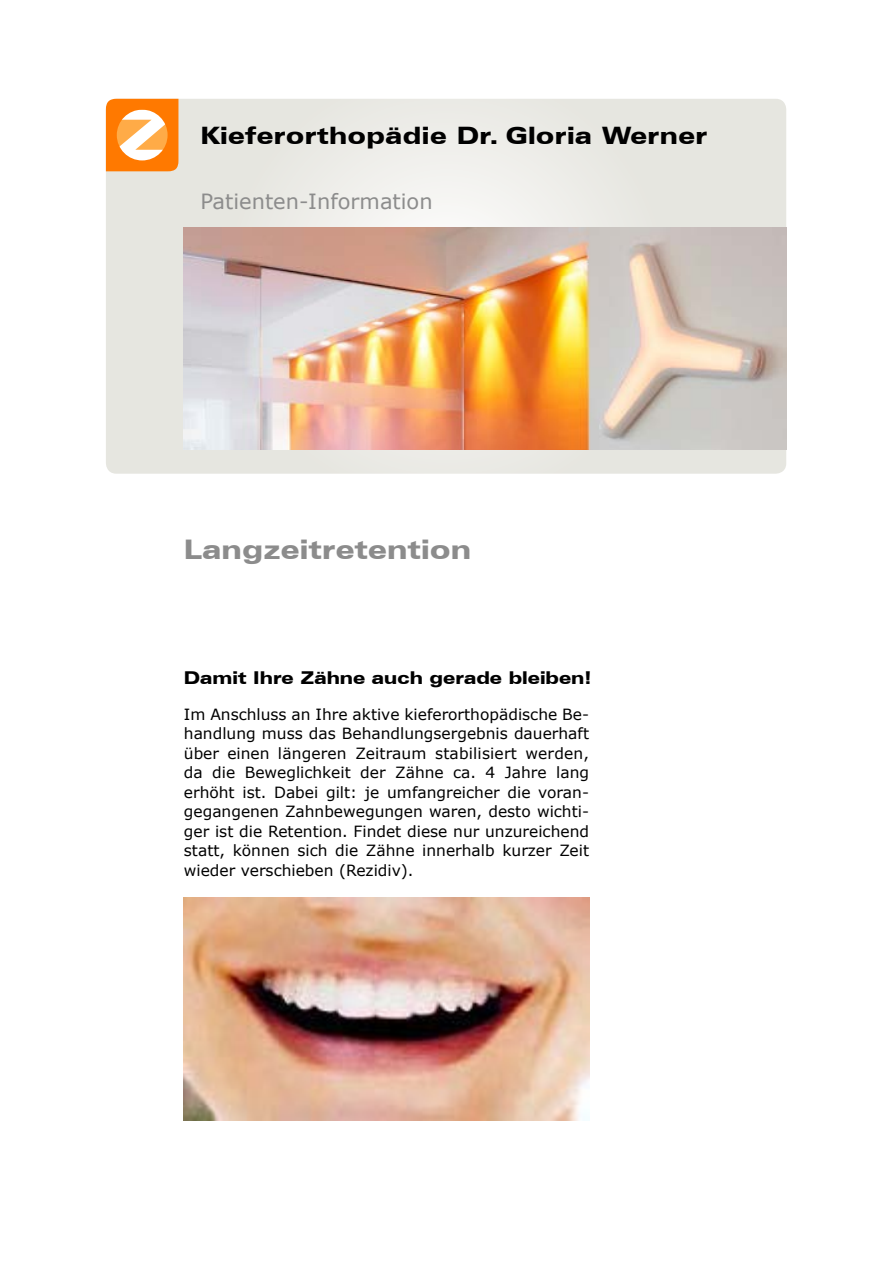
<style>
.page{position:relative;width:893px;height:1263px;background:#fff}
.page>*{position:absolute;margin:0;border:0;box-sizing:border-box;transform-origin:0 0}
.t1{font:900 expanded 27px "Zurich BT";letter-spacing:.01em;color:#8c8c8c}
.t2{font:900 expanded 24px "Zurich BT";letter-spacing:.02em;color:#000}
.t3{font:21px "Verdana";color:#8c8c8c}
.t4{font:900 expanded 17.7px "Zurich BT";color:#000}
.t5{font:15.45px/19.5px "Verdana";color:#000;text-align:justify}
</style>
<div class="page">
<svg style="left:106px;top:99px;width:680px;height:375px;background:#e8e8e3"></svg>
<img style="left:184px;top:228px;width:602px;height:222px">
<svg style="left:106px;top:99px;width:72px;height:72px"></svg>
<img style="left:184px;top:898px;width:405px;height:222px">
<h2 class="t2" style="left:200px;top:122px;width:508px">Kieferorthopädie Dr. Gloria Werner</h2>
<h3 class="t3" style="left:200px;top:188px;width:234px">Patienten-Information</h3>
<h1 class="t1" style="left:184px;top:534px;width:289px">Langzeitretention</h1>
<p class="t4" style="left:184px;top:667px;width:409px">Damit Ihre Zähne auch gerade bleiben!</p>
<p class="t5" style="left:184px;top:705px;width:407px">Im Anschluss an Ihre aktive kieferorthopädische Be&shy;handlung muss das Behandlungsergebnis dauerhaft über einen längeren Zeitraum stabilisiert werden, da die Beweglichkeit der Zähne ca. 4 Jahre lang erhöht ist. Dabei gilt: je umfangreicher die voran&shy;gegangenen Zahnbewegungen waren, desto wichti&shy;ger ist die Retention. Findet diese nur unzureichend statt, können sich die Zähne innerhalb kurzer Zeit wieder verschieben (Rezidiv).</p>
</div>
